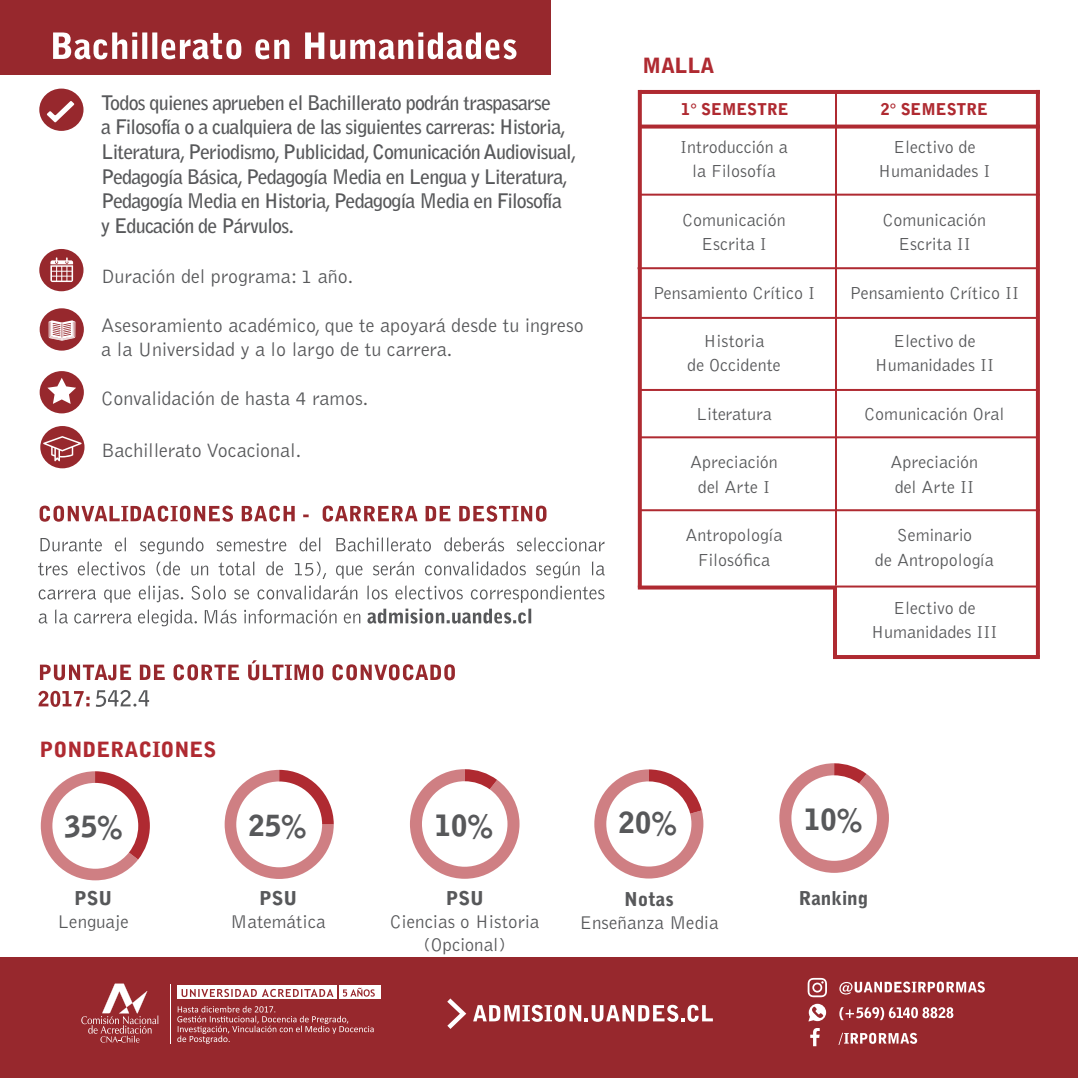
<style>
.page{position:relative;width:1078px;height:1078px;background:#fff}
.page>*{position:absolute;margin:0;border:0;box-sizing:border-box;transform-origin:0 0}
.t1{font:900 29.2px "Bell Gothic Std";color:#57585a}
.t2{font:900 29px "Bell Gothic Std";color:#57585a}
.t3{font:900 20.8px "Bell Gothic Std";color:#af2a31}
.t4{font:700 20px/24.8px "Bell Gothic Std";letter-spacing:-.04em;color:#57585a}
.t5{font:300 20px/24.6px "Bell Gothic Std";color:#57585a}
.t6{font:300 19px "Bell Gothic Std";color:#57585a}
.t7{font:900 19px "Bell Gothic Std";color:#57585a}
.t8{font:300 18px "Bell Gothic Std";color:#57585a}
.t9{font:900 16.2px "Bell Gothic Std";color:#af2a31}
</style>
<div class="page">
<div style="left:39px;top:89px;width:44px;height:42px;background:#97282d;border-radius:50%"></div>
<div style="left:39px;top:249px;width:44px;height:42px;background:#97282d;border-radius:50%"></div>
<div style="left:40px;top:308px;width:44px;height:42px;background:#97282d;border-radius:50%"></div>
<div style="left:40px;top:371px;width:44px;height:42px;background:#97282d;border-radius:50%"></div>
<svg style="left:47px;top:101px;width:27px;height:21px"></svg>
<svg style="left:50px;top:257px;width:23px;height:25px"></svg>
<svg style="left:47px;top:378px;width:29px;height:26px"></svg>
<svg style="left:49px;top:320px;width:26px;height:20px"></svg>
<svg style="left:40px;top:505px;width:506px;height:16px"></svg>
<svg style="left:39px;top:608px;width:492px;height:18px"></svg>
<svg style="left:39px;top:585px;width:565px;height:17px"></svg>
<svg style="left:38px;top:561px;width:566px;height:18px"></svg>
<svg style="left:40px;top:537px;width:564px;height:17px"></svg>
<div style="left:0;top:0;width:551px;height:75px;background:#97282d"></div>
<svg style="left:53px;top:32px;width:463px;height:27px"></svg>
<svg style="left:96px;top:690px;width:53px;height:16px"></svg>
<svg style="left:38px;top:690px;width:51px;height:16px"></svg>
<svg style="left:40px;top:660px;width:415px;height:20px"></svg>
<div style="left:40px;top:426px;width:44px;height:42px;background:#97282d;border-radius:50%"></div>
<svg style="left:43px;top:436px;width:39px;height:25px"></svg>
<div style="left:0;top:957px;width:1077px;height:120px;background:#97282d"></div>
<svg style="left:473px;top:1004px;width:239px;height:17px"></svg>
<svg style="left:447px;top:998px;width:19px;height:30px"></svg>
<svg style="left:838px;top:1032px;width:78px;height:12px"></svg>
<svg style="left:839px;top:1007px;width:114px;height:12px"></svg>
<svg style="left:839px;top:981px;width:145px;height:13px"></svg>
<svg style="left:808px;top:1003px;width:18px;height:18px"></svg>
<svg style="left:807px;top:977px;width:19px;height:19px"></svg>
<svg style="left:810px;top:1028px;width:9px;height:17px"></svg>
<svg style="left:81px;top:983px;width:77px;height:59px"></svg>
<hr style="left:170px;top:983px;width:1px;height:60px;background:#fff">
<svg style="left:177px;top:1006px;width:196px;height:37px"></svg>
<div style="left:338px;top:985px;width:42px;height:13px;background:#fff"></div>
<svg style="left:343px;top:987px;width:32px;height:9px"></svg>
<svg style="left:177px;top:985px;width:160px;height:13px"></svg>
<svg style="left:181px;top:988px;width:152px;height:8px"></svg>
<svg style="left:637px;top:90px;width:4px;height:495px;background:#bf565c"></svg>
<svg style="left:1035px;top:94px;width:4px;height:561px;background:#c0595f"></svg>
<hr style="left:639px;top:90px;width:400px;height:4px;background:#af2a31">
<svg style="left:639px;top:124px;width:400px;height:4px;background:#b9474d"></svg>
<hr style="left:639px;top:194px;width:400px;height:2px;background:#af2a31">
<hr style="left:637px;top:267px;width:400px;height:2px;background:#af2a31">
<hr style="left:639px;top:317px;width:399px;height:2px;background:#af2a31">
<hr style="left:639px;top:389px;width:399px;height:2px;background:#af2a31">
<hr style="left:638px;top:436px;width:400px;height:2px;background:#af2a31">
<hr style="left:639px;top:509px;width:400px;height:2px;background:#af2a31">
<hr style="left:834px;top:585px;width:204px;height:2px;background:#af2a31">
<hr style="left:834px;top:91px;width:2px;height:494px;background:#af2a31">
<svg style="left:637px;top:585px;width:198px;height:4px"></svg>
<svg style="left:832px;top:586px;width:4px;height:69px"></svg>
<hr style="left:832px;top:655px;width:207px;height:4px;background:#af2a31">
<svg style="left:41px;top:771px;width:109px;height:109px"></svg>
<svg style="left:224px;top:769px;width:109px;height:109px"></svg>
<svg style="left:410px;top:769px;width:109px;height:109px"></svg>
<svg style="left:779px;top:763px;width:109px;height:109px"></svg>
<svg style="left:594px;top:769px;width:109px;height:109px"></svg>
<p class="t4" style="left:101px;top:90px;width:476px">Todos quienes aprueben el Bachillerato podrán traspasarse<br>a Filosofía o a cualquiera de las siguientes carreras: Historia, Literatura, Periodismo, Publicidad, Comunicación Audiovisual, Pedagogía Básica, Pedagogía Media en Lengua y Literatura, Pedagogía Media en Historia, Pedagogía Media en Filosofía<br>y Educación de Párvulos.</p>
<p class="t5" style="left:101px;top:264px;width:254px">Duración del programa: 1 año.</p>
<p class="t5" style="left:101px;top:313px;width:484px">Asesoramiento académico, que te apoyará desde tu ingreso a la Universidad y a lo largo de tu carrera.</p>
<p class="t5" style="left:101px;top:387px;width:268px">Convalidación de hasta 4 ramos.</p>
<p class="t5" style="left:101px;top:438px;width:201px">Bachillerato Vocacional.</p>
<p class="t3" style="left:40px;top:736px;width:178px">PONDERACIONES</p>
<p class="t3" style="left:642px;top:53px;width:74px">MALLA</p>
<p class="t9" style="left:681px;top:99px;width:109px">1° SEMESTRE</p>
<p class="t9" style="left:880px;top:99px;width:109px">2° SEMESTRE</p>
<p class="t8" style="left:680px;top:137px;width:109px">Introducción a</p>
<p class="t8" style="left:692px;top:161px;width:85px">la Filosofía</p>
<p class="t8" style="left:682px;top:210px;width:105px">Comunicación</p>
<p class="t8" style="left:701px;top:234px;width:67px">Escrita I</p>
<p class="t8" style="left:652px;top:283px;width:164px">Pensamiento Crítico I</p>
<p class="t8" style="left:703px;top:331px;width:63px">Historia</p>
<p class="t8" style="left:687px;top:356px;width:95px">de Occidente</p>
<p class="t8" style="left:695px;top:404px;width:77px">Literatura</p>
<p class="t8" style="left:690px;top:453px;width:89px">Apreciación</p>
<p class="t8" style="left:697px;top:477px;width:74px">del Arte I</p>
<p class="t8" style="left:685px;top:525px;width:98px">Antropología</p>
<p class="t8" style="left:697px;top:550px;width:74px">Filosófica</p>
<p class="t8" style="left:892px;top:137px;width:84px">Electivo de</p>
<p class="t8" style="left:878px;top:161px;width:114px">Humanidades I</p>
<p class="t8" style="left:882px;top:210px;width:105px">Comunicación</p>
<p class="t8" style="left:897px;top:234px;width:74px">Escrita II</p>
<p class="t8" style="left:849px;top:283px;width:171px">Pensamiento Crítico II</p>
<p class="t8" style="left:892px;top:331px;width:84px">Electivo de</p>
<p class="t8" style="left:874px;top:356px;width:121px">Humanidades II</p>
<p class="t8" style="left:864px;top:404px;width:142px">Comunicación Oral</p>
<p class="t8" style="left:890px;top:453px;width:89px">Apreciación</p>
<p class="t8" style="left:894px;top:477px;width:81px">del Arte II</p>
<p class="t8" style="left:896px;top:525px;width:77px">Seminario</p>
<p class="t8" style="left:874px;top:550px;width:120px">de Antropología</p>
<p class="t8" style="left:892px;top:598px;width:84px">Electivo de</p>
<p class="t8" style="left:871px;top:622px;width:128px">Humanidades III</p>
<p class="t1" style="left:65px;top:809px;width:60px">35%</p>
<p class="t2" style="left:249px;top:808px;width:59px">25%</p>
<p class="t1" style="left:435px;top:808px;width:60px">10%</p>
<p class="t1" style="left:618px;top:805px;width:60px">20%</p>
<p class="t1" style="left:804px;top:802px;width:60px">10%</p>
<p class="t7" style="left:74px;top:887px;width:39px">PSU</p>
<p class="t6" style="left:58px;top:911px;width:73px">Lenguaje</p>
<p class="t7" style="left:259px;top:887px;width:40px">PSU</p>
<p class="t6" style="left:230px;top:911px;width:96px">Matemática</p>
<p class="t7" style="left:445px;top:887px;width:39px">PSU</p>
<p class="t6" style="left:390px;top:911px;width:151px">Ciencias o Historia</p>
<p class="t6" style="left:423px;top:934px;width:84px">(Opcional)</p>
<p class="t7" style="left:624px;top:888px;width:51px">Notas</p>
<p class="t7" style="left:798px;top:887px;width:71px">Ranking</p>
<p class="t6" style="left:579px;top:912px;width:141px">Enseñanza Media</p>
</div>
